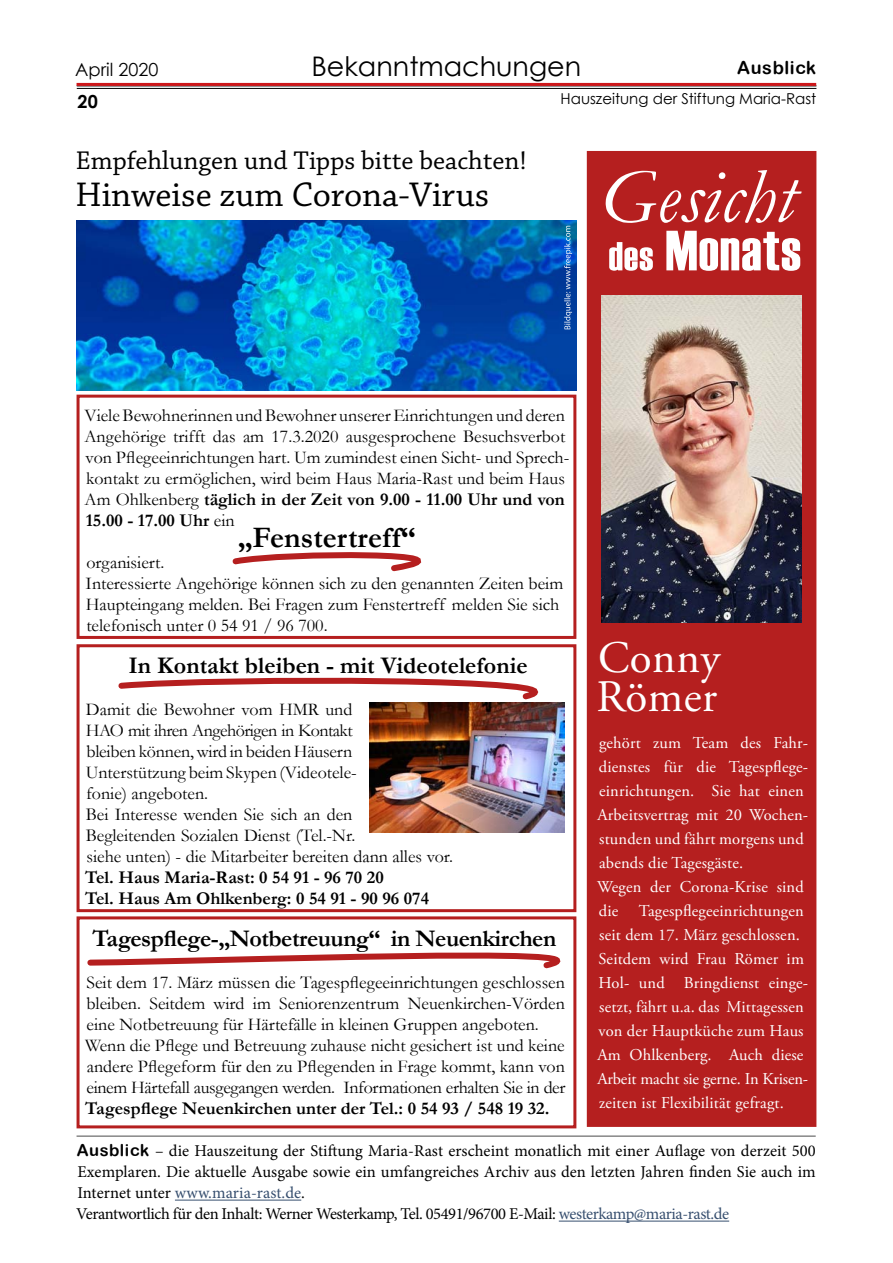
<style>
.page{position:relative;width:893px;height:1263px;background:#fff}
.page>*{position:absolute;margin:0;border:0;box-sizing:border-box;transform-origin:0 0}
.t1{font:45px/39px "Adobe Garamond Pro";letter-spacing:.01em;color:#fff}
.t2{font:36px "Chaparral Pro";color:#000}
.t3{font:700 30px "Garamond";color:#000}
.t4{font:27px "Chaparral Pro";color:#000}
.t5{font:27px "Century Gothic";color:#000}
.t6{font:700 24px "Garamond";letter-spacing:-.01em;color:#000}
.t7{font:18px/21px "Garamond";color:#000}
.t8{font:700 18px/21px "Garamond";color:#000}
.t9{font:18px "Century Gothic";color:#000}
.t10{font:18px "Arial Rounded MT Bold";letter-spacing:.035em;color:#000}
.t11{font:700 18px "Century Gothic";color:#000}
.t12{font:16.5px/24px "Adobe Garamond Pro";letter-spacing:.01em;color:#fff}
.t13{font:16.5px/21px "Minion Pro";color:#000}
.t14{font:15px "Century Gothic";color:#000}
.s1{font-weight:700}
.s2{font-family:"Arial Rounded MT Bold"}
.s3{color:#374f6f}
</style>
<div class="page">
<hr style="left:77px;top:86px;width:739px;height:1px;background:#000">
<hr style="left:77px;top:88px;width:739px;height:1px;background:#000">
<hr style="left:77px;top:83px;width:739px;height:3px;background:#cd171a">
<hr style="left:77px;top:1135px;width:739px;height:2px;background:#878787">
<hr style="left:175px;top:1200px;width:126px;height:1px;background:#374f6f">
<hr style="left:559px;top:1221px;width:170px;height:1px;background:#374f6f">
<div style="left:587px;top:151px;width:229px;height:976px;background:#b51f1f"></div>
<img style="left:602px;top:295px;width:199px;height:328px">
<svg style="left:606px;top:170px;width:195px;height:53px"></svg>
<svg style="left:609px;top:231px;width:191px;height:40px"></svg>
<img style="left:77px;top:220px;width:499px;height:170px">
<svg style="left:564px;top:226px;width:8px;height:103px"></svg>
<div style="left:77px;top:916px;width:499px;height:212px;border:3px solid #b51f1f"></div>
<div style="left:77px;top:644px;width:499px;height:268px;border:3px solid #b51f1f"></div>
<div style="left:77px;top:395px;width:499px;height:244px;border:3px solid #b51f1f"></div>
<img style="left:369px;top:704px;width:195px;height:128px">
<svg style="left:232px;top:552px;width:190px;height:20px"></svg>
<svg style="left:118px;top:677px;width:475px;height:27px"></svg>
<svg style="left:87px;top:946px;width:506px;height:26px"></svg>
<p class="t9" style="left:75px;top:56px;width:85px">April 2020</p>
<p class="t11" style="left:78px;top:88px;width:22px">20</p>
<h3 class="t5" style="left:311px;top:47px;width:271px">Bekanntmachungen</h3>
<p class="t10" style="left:737px;top:57px;width:81px">Ausblick</p>
<p class="t14" style="left:561px;top:88px;width:257px">Hauszeitung der Stiftung Maria-Rast</p>
<h3 class="t4" style="left:76px;top:145px;width:453px">Empfehlungen und Tipps bitte beachten!</h3>
<h2 class="t2" style="left:75px;top:175px;width:415px">Hinweise zum Corona-Virus</h2>
<p class="t7" style="left:84px;top:405px;width:486px">Viele Bewohnerinnen und Bewohner unserer Einrichtungen und deren Angehörige trifft das am 17.3.2020 ausgesprochene Besuchsverbot von Pflegeeinrichtungen hart. Um zumindest einen Sicht- und Sprech&shy;kontakt zu ermöglichen, wird beim Haus Maria-Rast und beim Haus Am Ohlkenberg <span class="s1">täglich in der Zeit von 9.00 - 11.00 Uhr und von 15.00 - 17.00 Uhr</span> ein</p>
<h3 class="t3" style="left:238px;top:517px;width:179px">„Fenstertreff“</h3>
<p class="t7" style="left:86px;top:552px;width:479px">organisiert.<br>Interessierte Angehörige können sich zu den genannten Zeiten beim Haupteingang melden. Bei Fragen zum Fenstertreff melden Sie sich telefonisch unter 0 54 91 / 96 700.</p>
<h3 class="t6" style="left:128px;top:649px;width:401px">In Kontakt bleiben - mit Videotelefonie</h3>
<p class="t7" style="left:86px;top:699px;width:369px">Damit die Bewohner vom HMR und<br>HAO mit ihren Angehörigen in Kontakt<br>bleiben können, wird in beiden Häusern Unterstützung beim Skypen (Videotele-<br>fonie) angeboten.<br>Bei Interesse wenden Sie sich an den<br>Begleitenden Sozialen Dienst (Tel.-Nr.<br>siehe unten) - die Mitarbeiter bereiten dann alles vor.</p>
<p class="t8" style="left:85px;top:867px;width:345px">Tel. Haus Maria-Rast: 0 54 91 - 96 70 20<br>Tel. Haus Am Ohlkenberg: 0 54 91 - 90 96 074</p>
<h3 class="t6" style="left:93px;top:922px;width:465px">Tagespflege-„Notbetreuung“ in Neuenkirchen</h3>
<p class="t7" style="left:85px;top:972px;width:482px">Seit dem 17. März müssen die Tagespflegeeinrichtungen geschlossen bleiben. Seitdem wird im Seniorenzentrum Neuenkirchen-Vörden eine Notbetreuung für Härtefälle in kleinen Gruppen angeboten.<br>Wenn die Pflege und Betreuung zuhause nicht gesichert ist und keine andere Pflegeform für den zu Pflegenden in Frage kommt, kann von einem Härtefall ausgegangen werden. Informationen erhalten Sie in der</p>
<p class="t8" style="left:85px;top:1098px;width:466px">Tagespflege Neuenkirchen unter der Tel.: 0 54 93 / 548 19 32.</p>
<h1 class="t1" style="left:597px;top:639px;width:125px">Conny<br>Römer</h1>
<p class="t12" style="left:597px;top:731px;width:213px">gehört zum Team des Fahr&shy;dienstes für die Tagespflege&shy;einrichtungen. Sie hat einen<br>Arbeitsvertrag mit 20 Wochen&shy;stunden und fährt morgens und abends die Tagesgäste.<br>Wegen der Corona-Krise sind die Tagespflegeeinrichtungen seit dem 17. März geschlossen.<br>Seitdem wird Frau Römer im<br>Hol- und Bringdienst einge&shy;setzt, fährt u.a. das Mittagessen von der Hauptküche zum Haus<br>Am Ohlkenberg. Auch diese<br>Arbeit macht sie gerne. In Krisen&shy;zeiten ist Flexibilität gefragt.</p>
<p class="t13" style="left:76px;top:1141px;width:741px"><span class="s2">Ausblick</span> – die Hauszeitung der Stiftung Maria-Rast erscheint monatlich mit einer Auflage von derzeit 500<br>Exemplaren. Die aktuelle Ausgabe sowie ein umfangreiches Archiv aus den letzten Jahren finden Sie auch im Internet unter <span class="s3">www.maria-rast.de</span>.<br>Verantwortlich für den Inhalt: Werner Westerkamp, Tel. 05491/96700 E-Mail: <span class="s3">westerkamp@maria-rast.de</span></p>
</div>
